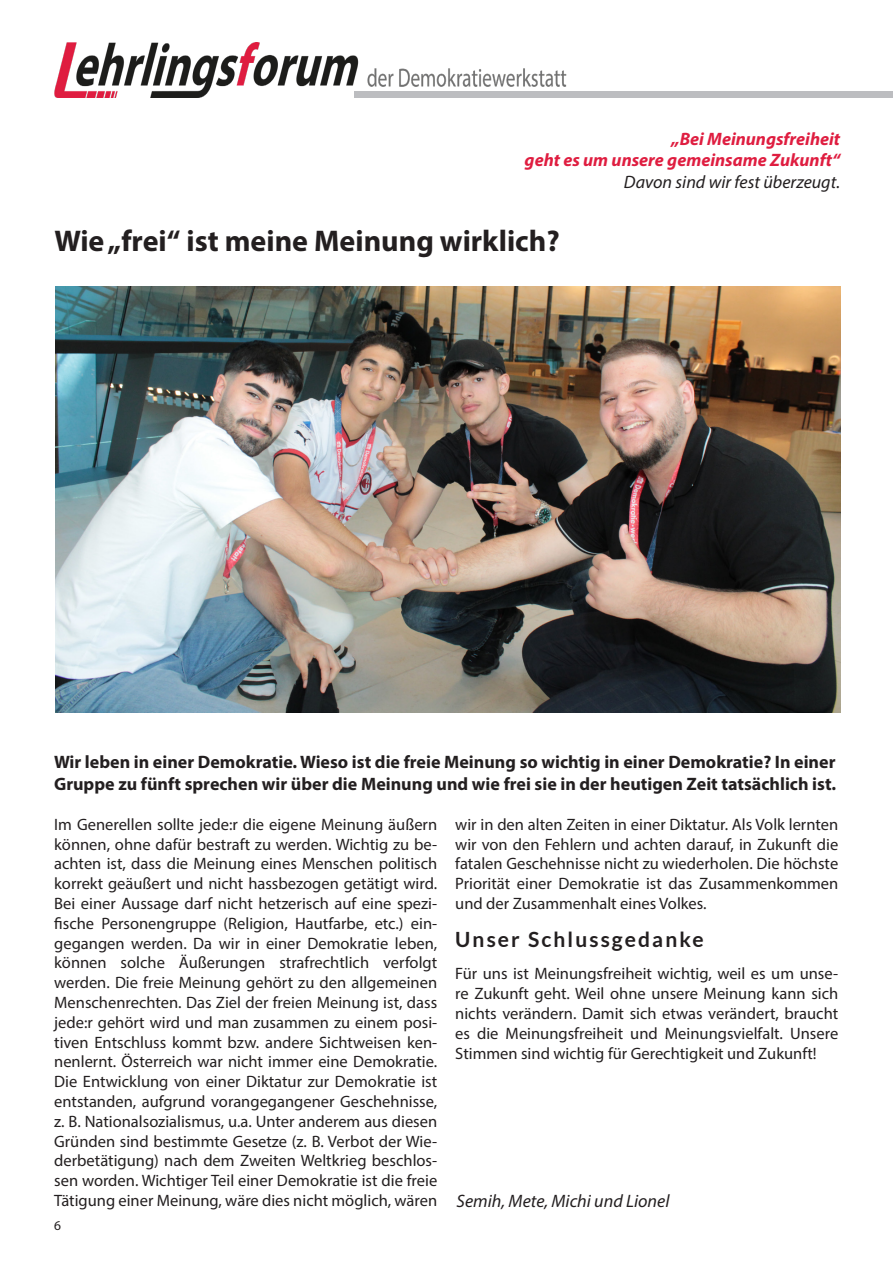
<style>
.page{position:relative;width:893px;height:1263px;background:#fff}
.page>*{position:absolute;margin:0;border:0;box-sizing:border-box;transform-origin:0 0}
.t1{font:700 30px "Myriad Pro";color:#231f20}
.t2{font:700 21px "Lato";letter-spacing:.1em;color:#231f20}
.t3{font:700 18px/21.6px "Myriad Pro";color:#231f20}
.t4{font:italic 700 18px "Myriad Pro";color:#df1d40}
.t5{font:italic 18px "Myriad Pro";color:#231f20}
.t6{font:16.5px/19.8px "Myriad Pro";color:#231f20;text-align:justify}
.t7{font:13.5px "Myriad Pro";color:#231f20}
</style>
<div class="page">
<img style="left:54px;top:42px;width:513px;height:56px">
<div style="left:354px;top:91px;width:539px;height:7px;background:#bcbdc0"></div>
<img style="left:55px;top:286px;width:785px;height:426px">
<p class="t4" style="left:672px;top:127px;width:170px">„Bei Meinungsfreiheit</p>
<p class="t4" style="left:525px;top:149px;width:317px">geht es um unsere gemeinsame Zukunft“</p>
<p class="t5" style="left:624px;top:171px;width:218px">Davon sind wir fest überzeugt.</p>
<p class="t1" style="left:55px;top:221px;width:507px">Wie „frei“ ist meine Meinung wirklich?</p>
<p class="t3" style="left:54px;top:751px;width:784px">Wir leben in einer Demokratie. Wieso ist die freie Meinung so wichtig in einer Demokratie? In einer<br>Gruppe zu fünft sprechen wir über die Meinung und wie frei sie in der heutigen Zeit tatsächlich ist.</p>
<p class="t6" style="left:54px;top:814px;width:385px">Im Generellen sollte jede:r die eigene Meinung äußern können, ohne dafür bestraft zu werden. Wichtig zu be&shy;achten ist, dass die Meinung eines Menschen politisch korrekt geäußert und nicht hassbezogen getätigt wird.<br>Bei einer Aussage darf nicht hetzerisch auf eine spezi&shy;fische Personengruppe (Religion, Hautfarbe, etc.) ein&shy;gegangen werden. Da wir in einer Demokratie leben, können solche Äußerungen strafrechtlich verfolgt werden. Die freie Meinung gehört zu den allgemeinen Menschenrechten. Das Ziel der freien Meinung ist, dass jede:r gehört wird und man zusammen zu einem posi&shy;tiven Entschluss kommt bzw. andere Sichtweisen ken&shy;nenlernt. Österreich war nicht immer eine Demokratie.<br>Die Entwicklung von einer Diktatur zur Demokratie ist entstanden, aufgrund vorangegangener Geschehnisse, z. B. Nationalsozialismus, u.a. Unter anderem aus diesen Gründen sind bestimmte Gesetze (z. B. Verbot der Wie&shy;derbetätigung) nach dem Zweiten Weltkrieg beschlos&shy;sen worden. Wichtiger Teil einer Demokratie ist die freie Tätigung einer Meinung, wäre dies nicht möglich, wären</p>
<p class="t6" style="left:455px;top:814px;width:385px">wir in den alten Zeiten in einer Diktatur. Als Volk lernten wir von den Fehlern und achten darauf, in Zukunft die fatalen Geschehnisse nicht zu wiederholen. Die höchste Priorität einer Demokratie ist das Zusammenkommen und der Zusammenhalt eines Volkes.</p>
<p class="t2" style="left:455px;top:927px;width:250px">Unser Schlussgedanke</p>
<p class="t6" style="left:455px;top:964px;width:385px">Für uns ist Meinungsfreiheit wichtig, weil es um unse&shy;re Zukunft geht. Weil ohne unsere Meinung kann sich nichts verändern. Damit sich etwas verändert, braucht es die Meinungsfreiheit und Meinungsvielfalt. Unsere Stimmen sind wichtig für Gerechtigkeit und Zukunft!</p>
<p class="t5" style="left:457px;top:1190px;width:214px">Semih, Mete, Michi und Lionel</p>
<p class="t7" style="left:54px;top:1217px;width:8px">6</p>
</div>
